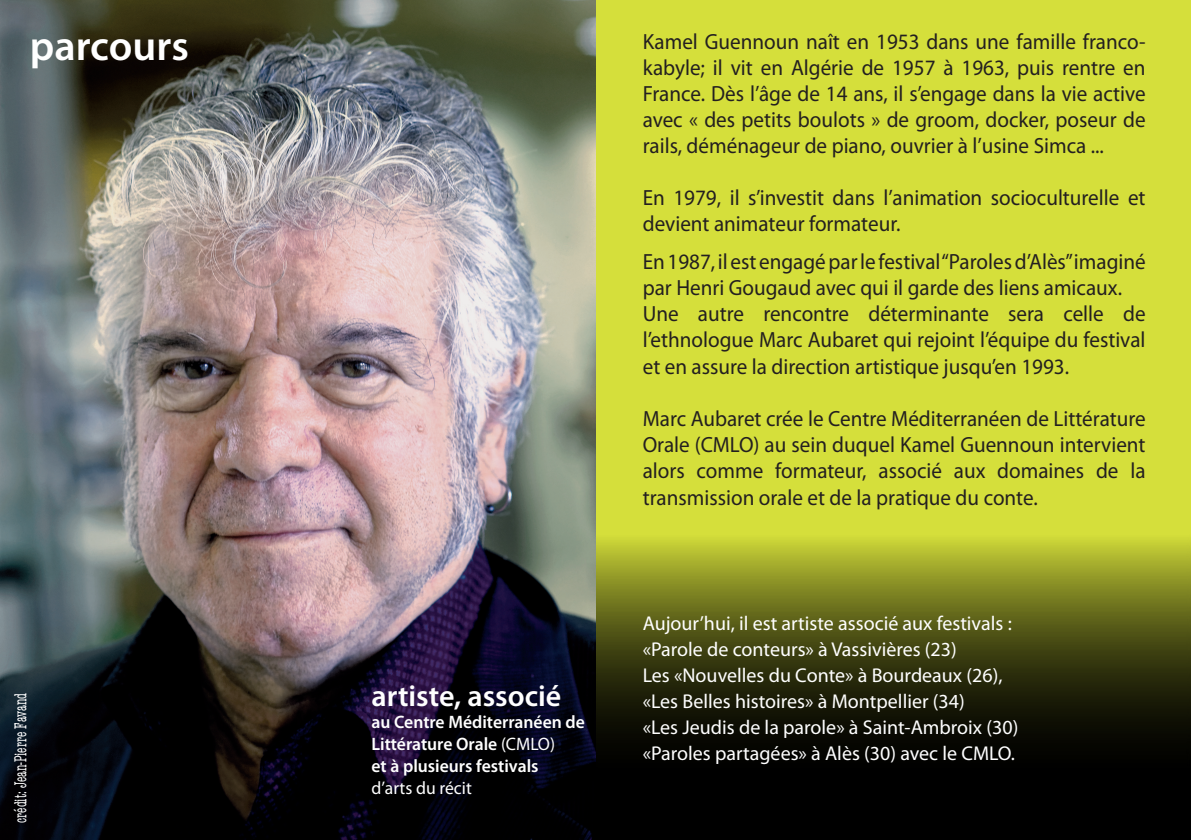
<style>
.page{position:relative;width:1191px;height:840px;background:#fff}
.page>*{position:absolute;margin:0;border:0;box-sizing:border-box;transform-origin:0 0}
.t1{font:600 42px "Myriad Pro";color:#fff}
.t2{font:600 30px "Myriad Pro";color:#fff}
.t3{font:22px/26px "Myriad Pro";color:#231f20;text-align:justify;scale:.96 1}
.t4{font:20px/26px "Myriad Pro";color:#fff}
.t5{font:600 18px/22px "Myriad Pro";color:#fff}
.t6{font:condensed 18px "American Typewriter";color:#fff;scale:.71 1}
.t7{font:18px "Myriad Pro";color:#fff}
.s1{font-weight:400}
</style>
<div class="page">
<div style="left:595px;top:340px;width:596px;height:499px;background:#000"></div>
<svg style="left:595px;top:0;width:596px;height:762px;background:#acb52f"></svg>
<img style="left:0;top:0;width:595px;height:839px">
<h1 class="t1" style="left:30px;top:19px;width:161px">parcours</h1>
<p class="t3" style="left:643px;top:28px;width:525px">Kamel Guennoun naît en 1953 dans une famille franco&shy;kabyle; il vit en Algérie de 1957 à 1963, puis rentre en France. Dès l’âge de 14 ans, il s’engage dans la vie active avec « des petits boulots » de groom, docker, poseur de rails, déménageur de piano, ouvrier à l’usine Simca ...</p>
<p class="t3" style="left:643px;top:184px;width:525px">En 1979, il s’investit dans l’animation socioculturelle et devient animateur formateur.</p>
<p class="t3" style="left:643px;top:248px;width:525px;text-align:left">En 1987, il est engagé par le festival “Paroles d’Alès” imaginé par Henri Gougaud avec qui il garde des liens amicaux.<br>Une autre rencontre déterminante sera celle de l’ethnologue Marc Aubaret qui rejoint l’équipe du festival et en assure la direction artistique jusqu’en 1993.</p>
<p class="t3" style="left:643px;top:404px;width:525px">Marc Aubaret crée le Centre Méditerranéen de Littérature Orale (CMLO) au sein duquel Kamel Guennoun intervient alors comme formateur, associé aux domaines de la transmission orale et de la pratique du conte.</p>
<p class="t6" style="left:11px;top:822px;width:184px;rotate:-90deg">crédit: Jean-Pierre Favand</p>
<h2 class="t2" style="left:371px;top:676px;width:191px">artiste, associé</h2>
<p class="t5" style="left:371px;top:710px;width:215px">au Centre Méditerranéen de<br>Littérature Orale <span class="s1">(CMLO)<br></span>et à plusieurs festivals</p>
<p class="t7" style="left:371px;top:776px;width:102px">d’arts du récit</p>
<p class="t4" style="left:643px;top:609px;width:377px">Aujour’hui, il est artiste associé aux festivals : «Parole de conteurs» à Vassivières (23)<br>Les «Nouvelles du Conte» à Bourdeaux (26), «Les Belles histoires» à Montpellier (34)<br>«Les Jeudis de la parole» à Saint-Ambroix (30) «Paroles partagées» à Alès (30) avec le CMLO.</p>
</div>
